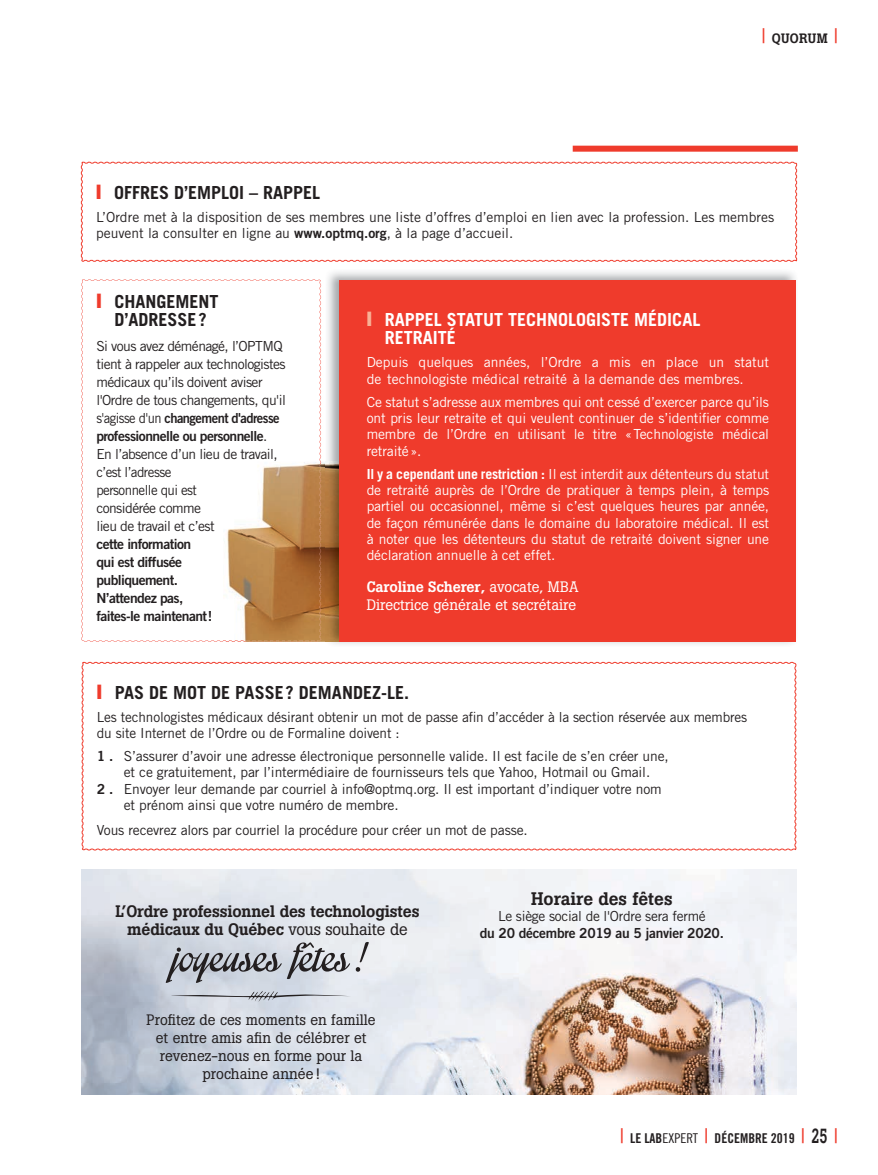
<style>
.page{position:relative;width:878px;height:1175px;background:#fff}
.page>*{position:absolute;margin:0;border:0;box-sizing:border-box;transform-origin:0 0}
.t1{font:57.15px "Impregnable Personal Use Only";color:#231f20}
.t2{font:700 18px/18px "Trade Gothic";color:#231f20;text-align:center}
.t3{font:700 18px/18px "Trade Gothic";color:#fff}
.t4{font:500 18px "Boton";color:#231f20}
.t5{font:500 16.5px/17.7px "Boton";letter-spacing:-.01em;color:#231f20;text-align:center}
.t6{font:15px/18px "Boton";color:#231f20;text-align:center}
.t7{font:15px/18px "Boton";color:#fff}
.t8{font:13.8px/16px "Trade Gothic";letter-spacing:-.01em;color:#231f20}
.t9{font:13.8px/16.4px "Trade Gothic";letter-spacing:-.01em;color:#fff;text-align:justify}
.t10{font:13.8px/18px "Trade Gothic";letter-spacing:-.04em;color:#231f20}
.t11{font:13.8px/18px "Trade Gothic Bold Two";letter-spacing:-.04em;color:#231f20}
.t12{font:13.8px/18px "Trade Gothic Bold Two";letter-spacing:-.04em;color:#231f20;scale:.93 1}
.t13{font:13.8px "Trade Gothic Bold Two";letter-spacing:-.02em;color:#231f20}
.t14{font:13.5px "Trade Gothic Bold Cond Twenty";color:#231f20}
.t15{font:500 13.5px "Boton";letter-spacing:.02em;color:#231f20}
.s1{font-family:"Trade Gothic Bold Two";font-weight:400;font-size:20.25px;color:#ef3b2c}
.s2{font-family:"Impact";font-weight:400;color:#ef3b2c}
.s3{font-family:"Trade Gothic Bold Two"}
.s4{font-family:"Trade Gothic"}
.s5{font-family:"Impact";font-weight:400;color:#f9b196}
.s6{font-weight:700}
.s7{font-weight:500}
.s8{font-weight:400}
.s9{font-family:"Trade Gothic Bold Two";font-size:20.25px;color:#ef3b2c}
.s10{font-family:"Trade Gothic Cond Eighteen"}
.s11{font-family:"Boton";font-weight:500;font-size:20.25px}
</style>
<div class="page">
<div style="left:572px;top:146px;width:225px;height:6px;background:#ef3b2c"></div>
<img style="left:82px;top:869px;width:714px;height:225px">
<svg style="left:171px;top:990px;width:180px;height:12px;background:#c4c9d2"></svg>
<svg style="left:81px;top:661px;width:715px;height:189px"></svg>
<svg style="left:80px;top:161px;width:717px;height:101px"></svg>
<svg style="left:81px;top:279px;width:240px;height:363px"></svg>
<img style="left:319px;top:461px;width:2px;height:147px">
<img style="left:328px;top:272px;width:467px;height:372px">
<img style="left:325px;top:461px;width:14px;height:181px">
<div style="left:339px;top:280px;width:457px;height:362px;background:#ef3b2c"></div>
<p class="t15" style="left:762px;top:30px;width:77px"><span class="s1">|</span> QUORUM <span class="s1">|</span></p>
<h2 class="t2" style="left:96px;top:183px;width:226px"><span class="s2">I</span> OFFRES D’EMPLOI – RAPPEL</h2>
<p class="t8" style="left:96px;top:209px;width:679px">L’Ordre met à la disposition de ses membres une liste d’offres d’emploi en lien avec la profession. Les membres peuvent la consulter en ligne au <span class="s3">www.optmq.org</span>, à la page d’accueil.</p>
<h2 class="t2" style="left:96px;top:292px;width:124px"><span class="s2">I</span> CHANGEMENT<br>D’ADRESSE ?</h2>
<p class="t10" style="left:96px;top:337px;width:191px">Si vous avez déménagé, l’OPTMQ tient à rappeler aux technologistes médicaux qu’ils doivent aviser l'Ordre de tous changements, qu'il</p>
<p class="t12" style="left:96px;top:409px;width:199px"><span class="s4">s'agisse d'un</span> changement d'adresse professionnelle ou personnelle<span class="s4">.</span></p>
<p class="t10" style="left:96px;top:445px;width:183px">En l’absence d’un lieu de travail, c’est l’adresse<br>personnelle qui est<br>considérée comme<br>lieu de travail et c’est</p>
<p class="t11" style="left:96px;top:535px;width:118px">cette information qui est diffusée publiquement.<br>N’attendez pas, faites-le maintenant !</p>
<h2 class="t3" style="left:384px;top:310px;width:317px;text-indent:-18px"><span class="s5">I</span> RAPPEL STATUT TECHNOLOGISTE MÉDICAL<br>RETRAITÉ</h2>
<p class="t9" style="left:366px;top:354px;width:404px">Depuis quelques années, l’Ordre a mis en place un statut de technologiste médical retraité à la demande des membres.</p>
<p class="t9" style="left:366px;top:393px;width:404px">Ce statut s’adresse aux membres qui ont cessé d’exercer parce qu’ils ont pris leur retraite et qui veulent continuer de s’identifier comme membre de l’Ordre en utilisant le titre «Technologiste médical retraité».</p>
<p class="t9" style="left:366px;top:465px;width:404px"><span class="s6">Il y a cependant une restriction :</span> Il est interdit aux détenteurs du statut de retraité auprès de l’Ordre de pratiquer à temps plein, à temps partiel ou occasionnel, même si c’est quelques heures par année, de façon rémunérée dans le domaine du laboratoire médical. Il est à noter que les détenteurs du statut de retraité doivent signer une déclaration annuelle à cet effet.</p>
<p class="t7" style="left:366px;top:577px;width:213px"><span class="s7">Caroline Scherer,</span> avocate, MBA<br>Directrice générale et secrétaire</p>
<h2 class="t2" style="left:97px;top:683px;width:314px"><span class="s2">I</span> PAS DE MOT DE PASSE ? DEMANDEZ-LE.</h2>
<p class="t8" style="left:97px;top:709px;width:652px">Les technologistes médicaux désirant obtenir un mot de passe afin d’accéder à la section réservée aux membres du site Internet de l’Ordre ou de Formaline doivent :</p>
<p class="t8" style="left:97px;top:748px;width:573px"><span class="s3">1 .</span> S’assurer d’avoir une adresse électronique personnelle valide. Il est facile de s’en créer une,</p>
<p class="t8" style="left:124px;top:764px;width:528px">et ce gratuitement, par l’intermédiaire de fournisseurs tels que Yahoo, Hotmail ou Gmail.</p>
<p class="t8" style="left:97px;top:781px;width:566px"><span class="s3">2 .</span> Envoyer leur demande par courriel à info@optmq.org. Il est important d’indiquer votre nom</p>
<p class="t8" style="left:124px;top:797px;width:276px">et prénom ainsi que votre numéro de membre.</p>
<p class="t8" style="left:97px;top:822px;width:432px">Vous recevrez alors par courriel la procédure pour créer un mot de passe.</p>
<p class="t5" style="left:115px;top:902px;width:306px">L’Ordre professionnel des technologistes médicaux du Québec <span class="s8">vous souhaite de</span></p>
<h1 class="t1" style="left:172px;top:931px;width:192px">joyeuses fêtes !</h1>
<p class="t6" style="left:147px;top:1010px;width:230px">Profitez de ces moments en famille et entre amis afin de célébrer et revenez-nous en forme pour la prochaine année !</p>
<h2 class="t4" style="left:531px;top:887px;width:143px">Horaire des fêtes</h2>
<p class="t8" style="left:498px;top:908px;width:209px">Le siège social de l'Ordre sera fermé</p>
<p class="t13" style="left:480px;top:924px;width:245px">du 20 décembre 2019 au 5 janvier 2020.</p>
<p class="t14" style="left:620px;top:1130px;width:218px"><span class="s9">|</span> LE LAB<span class="s10">EXPERT</span> <span class="s9">|</span> DÉCEMBRE 2019 <span class="s9">|</span> <span class="s11">25</span> <span class="s9">|</span></p>
</div>
